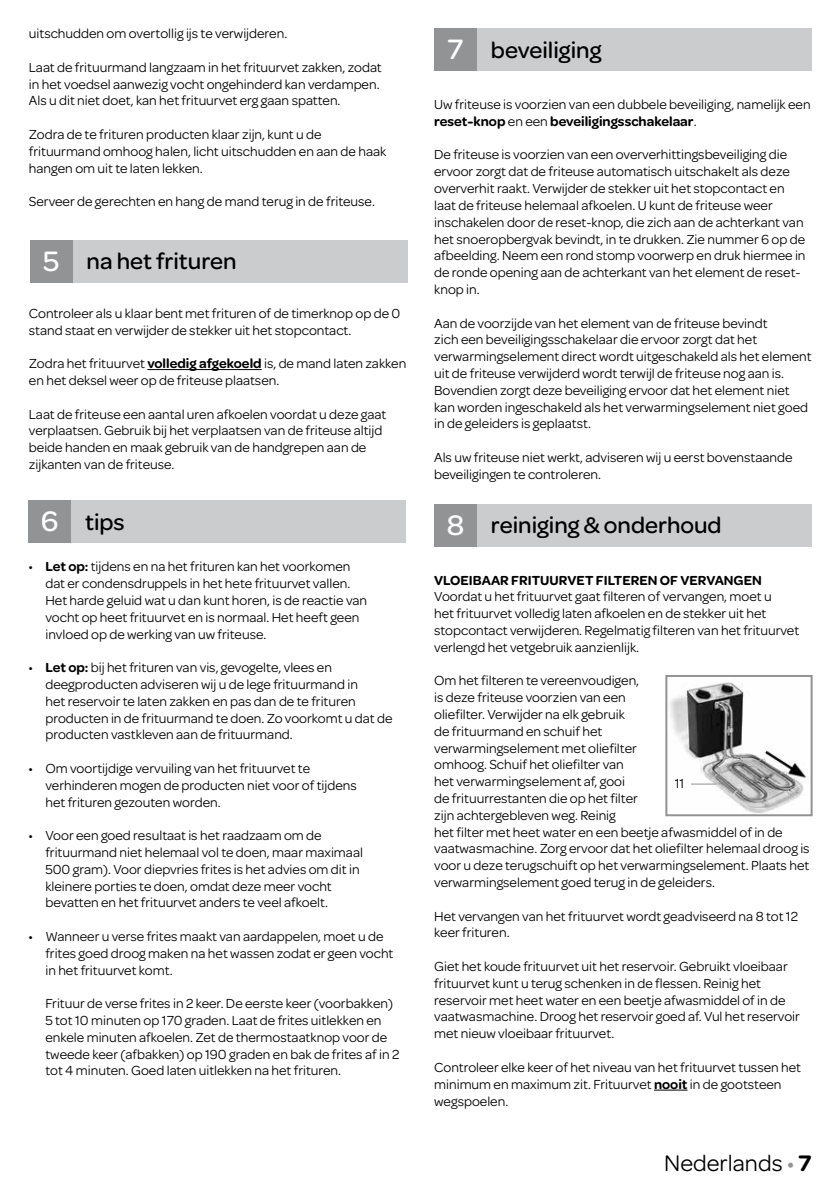
<style>
.page{position:relative;width:840px;height:1191px;background:#fff}
.page>*{position:absolute;margin:0;border:0;box-sizing:border-box;transform-origin:0 0}
.t1{font:500 24px "Omnes";color:#000}
.t2{font:24px "Omnes";color:#000}
.t3{font:14px/16.8px "Omnes";color:#000}
.t4{font:600 14px "Omnes";color:#000}
.s1{font-size:30px;color:#fff}
.s2{font-weight:600}
.s3{color:#929395}
</style>
<div class="page">
<hr style="left:653px;top:1089px;width:34px;height:1px;background:#000">
<div style="left:58px;top:240px;width:349px;height:42px;background:#cacccd"></div>
<div style="left:30px;top:240px;width:42px;height:42px;background:#929395"></div>
<div style="left:57px;top:500px;width:348px;height:43px;background:#cacccd"></div>
<div style="left:28px;top:500px;width:43px;height:43px;background:#929395"></div>
<div style="left:462px;top:28px;width:349px;height:43px;background:#cacccd"></div>
<div style="left:434px;top:28px;width:42px;height:43px;background:#929395"></div>
<div style="left:462px;top:504px;width:349px;height:42px;background:#cacccd"></div>
<div style="left:434px;top:504px;width:42px;height:42px;background:#929395"></div>
<hr style="left:147px;top:369px;width:114px;height:1px;background:#000">
<img style="left:670px;top:682px;width:137px;height:131px">
<div style="left:665px;top:675px;width:147px;height:141px;border:2px solid #929395"></div>
<svg style="left:690px;top:783px;width:26px;height:1px"></svg>
<p class="t3" style="left:29px;top:24px;width:260px">uitschudden om overtollig ijs te verwijderen.</p>
<p class="t3" style="left:29px;top:58px;width:354px">Laat de frituurmand langzaam in het frituurvet zakken, zodat in het voedsel aanwezig vocht ongehinderd kan verdampen.<br>Als u dit niet doet, kan het frituurvet erg gaan spatten.</p>
<p class="t3" style="left:29px;top:125px;width:359px">Zodra de te frituren producten klaar zijn, kunt u de frituurmand omhoog halen, licht uitschudden en aan de haak hangen om uit te laten lekken.</p>
<p class="t3" style="left:29px;top:192px;width:347px">Serveer de gerechten en hang de mand terug in de friteuse.</p>
<h1 class="t1" style="left:43px;top:245px;width:195px"><span class="s1">5</span> na het frituren</h1>
<p class="t3" style="left:29px;top:304px;width:372px">Controleer als u klaar bent met frituren of de timerknop op de 0 stand staat en verwijder de stekker uit het stopcontact.</p>
<p class="t3" style="left:29px;top:354px;width:379px">Zodra het frituurvet <span class="s2">volledig afgekoeld</span> is, de mand laten zakken en het deksel weer op de friteuse plaatsen.</p>
<p class="t3" style="left:29px;top:405px;width:359px">Laat de friteuse een aantal uren afkoelen voordat u deze gaat verplaatsen. Gebruik bij het verplaatsen van de friteuse altijd beide handen en maak gebruik van de handgrepen aan de zijkanten van de friteuse.</p>
<h1 class="t1" style="left:41px;top:505px;width:85px"><span class="s1">6</span> tips</h1>
<p class="t3" style="left:45px;top:557px;width:323px;text-indent:-17px">• <span class="s2">Let op:</span> tijdens en na het frituren kan het voorkomen dat er condensdruppels in het hete frituurvet vallen.<br>Het harde geluid wat u dan kunt horen, is de reactie van vocht op heet frituurvet en is normaal. Het heeft geen invloed op de werking van uw friteuse.</p>
<p class="t3" style="left:45px;top:658px;width:348px;text-indent:-17px">• <span class="s2">Let op:</span> bij het frituren van vis, gevogelte, vlees en deegproducten adviseren wij u de lege frituurmand in<br>het reservoir te laten zakken en pas dan de te frituren producten in de frituurmand te doen. Zo voorkomt u dat de producten vastkleven aan de frituurmand.</p>
<p class="t3" style="left:45px;top:759px;width:313px;text-indent:-17px">• Om voortijdige vervuiling van het frituurvet te verhinderen mogen de producten niet voor of tijdens het frituren gezouten worden.</p>
<p class="t3" style="left:45px;top:826px;width:319px;text-indent:-17px">• Voor een goed resultaat is het raadzaam om de frituurmand niet helemaal vol te doen, maar maximaal 500 gram). Voor diepvries frites is het advies om dit in kleinere porties te doen, omdat deze meer vocht bevatten en het frituurvet anders te veel afkoelt.</p>
<p class="t3" style="left:45px;top:927px;width:349px;text-indent:-17px">• Wanneer u verse frites maakt van aardappelen, moet u de frites goed droog maken na het wassen zodat er geen vocht in het frituurvet komt.</p>
<p class="t3" style="left:45px;top:994px;width:355px">Frituur de verse frites in 2 keer. De eerste keer (voorbakken)<br>5 tot 10 minuten op 170 graden. Laat de frites uitlekken en enkele minuten afkoelen. Zet de thermostaatknop voor de tweede keer (afbakken) op 190 graden en bak de frites af in 2 tot 4 minuten. Goed laten uitlekken na het frituren.</p>
<h1 class="t1" style="left:447px;top:33px;width:155px"><span class="s1">7</span> beveiliging</h1>
<p class="t3" style="left:434px;top:95px;width:378px">Uw friteuse is voorzien van een dubbele beveiliging, namelijk een <span class="s2">reset-knop</span> en een <span class="s2">beveiligingsschakelaar</span>.</p>
<p class="t3" style="left:434px;top:146px;width:372px">De friteuse is voorzien van een oververhittingsbeveiliging die ervoor zorgt dat de friteuse automatisch uitschakelt als deze oververhit raakt. Verwijder de stekker uit het stopcontact en laat de friteuse helemaal afkoelen. U kunt de friteuse weer inschakelen door de reset-knop, die zich aan de achterkant van het snoeropbergvak bevindt, in te drukken. Zie nummer 6 op de afbeelding. Neem een rond stomp voorwerp en druk hiermee in de ronde opening aan de achterkant van het element de reset&shy;knop in.</p>
<p class="t3" style="left:434px;top:314px;width:378px">Aan de voorzijde van het element van de friteuse bevindt<br>zich een beveiligingsschakelaar die ervoor zorgt dat het verwarmingselement direct wordt uitgeschakeld als het element uit de friteuse verwijderd wordt terwijl de friteuse nog aan is.<br>Bovendien zorgt deze beveiliging ervoor dat het element niet kan worden ingeschakeld als het verwarmingselement niet goed in de geleiders is geplaatst.</p>
<p class="t3" style="left:434px;top:448px;width:360px">Als uw friteuse niet werkt, adviseren wij u eerst bovenstaande beveiligingen te controleren.</p>
<h1 class="t1" style="left:446px;top:509px;width:276px"><span class="s1">8</span> reiniging &amp; onderhoud</h1>
<p class="t4" style="left:434px;top:570px;width:329px">VLOEIBAAR FRITUURVET FILTEREN OF VERVANGEN</p>
<p class="t3" style="left:434px;top:587px;width:366px">Voordat u het frituurvet gaat filteren of vervangen, moet u<br>het frituurvet volledig laten afkoelen en de stekker uit het stopcontact verwijderen. Regelmatig filteren van het frituurvet verlengd het vetgebruik aanzienlijk.</p>
<p class="t3" style="left:434px;top:671px;width:377px">Om het filteren te vereenvoudigen,<br>is deze friteuse voorzien van een<br>oliefilter. Verwijder na elk gebruik<br>de frituurmand en schuif het<br>verwarmingselement met oliefilter<br>omhoog. Schuif het oliefilter van<br>het verwarmingselement af, gooi<br>de frituurrestanten die op het filter<br>zijn achtergebleven weg. Reinig<br>het filter met heet water en een beetje afwasmiddel of in de vaatwasmachine. Zorg ervoor dat het oliefilter helemaal droog is voor u deze terugschuift op het verwarmingselement. Plaats het verwarmingselement goed terug in de geleiders.</p>
<p class="t3" style="left:434px;top:906px;width:365px">Het vervangen van het frituurvet wordt geadviseerd na 8 tot 12 keer frituren.</p>
<p class="t3" style="left:434px;top:957px;width:367px">Giet het koude frituurvet uit het reservoir. Gebruikt vloeibaar frituurvet kunt u terug schenken in de flessen. Reinig het reservoir met heet water en een beetje afwasmiddel of in de vaatwasmachine. Droog het reservoir goed af. Vul het reservoir met nieuw vloeibaar frituurvet.</p>
<p class="t3" style="left:434px;top:1058px;width:368px">Controleer elke keer of het niveau van het frituurvet tussen het minimum en maximum zit. Frituurvet <span class="s2">nooit</span> in de gootsteen wegspoelen.</p>
<p class="t3" style="left:674px;top:774px;width:11px">11</p>
<h1 class="t2" style="left:663px;top:1146px;width:149px">Nederlands <span class="s3">•</span> <span class="s2">7</span></h1>
</div>
